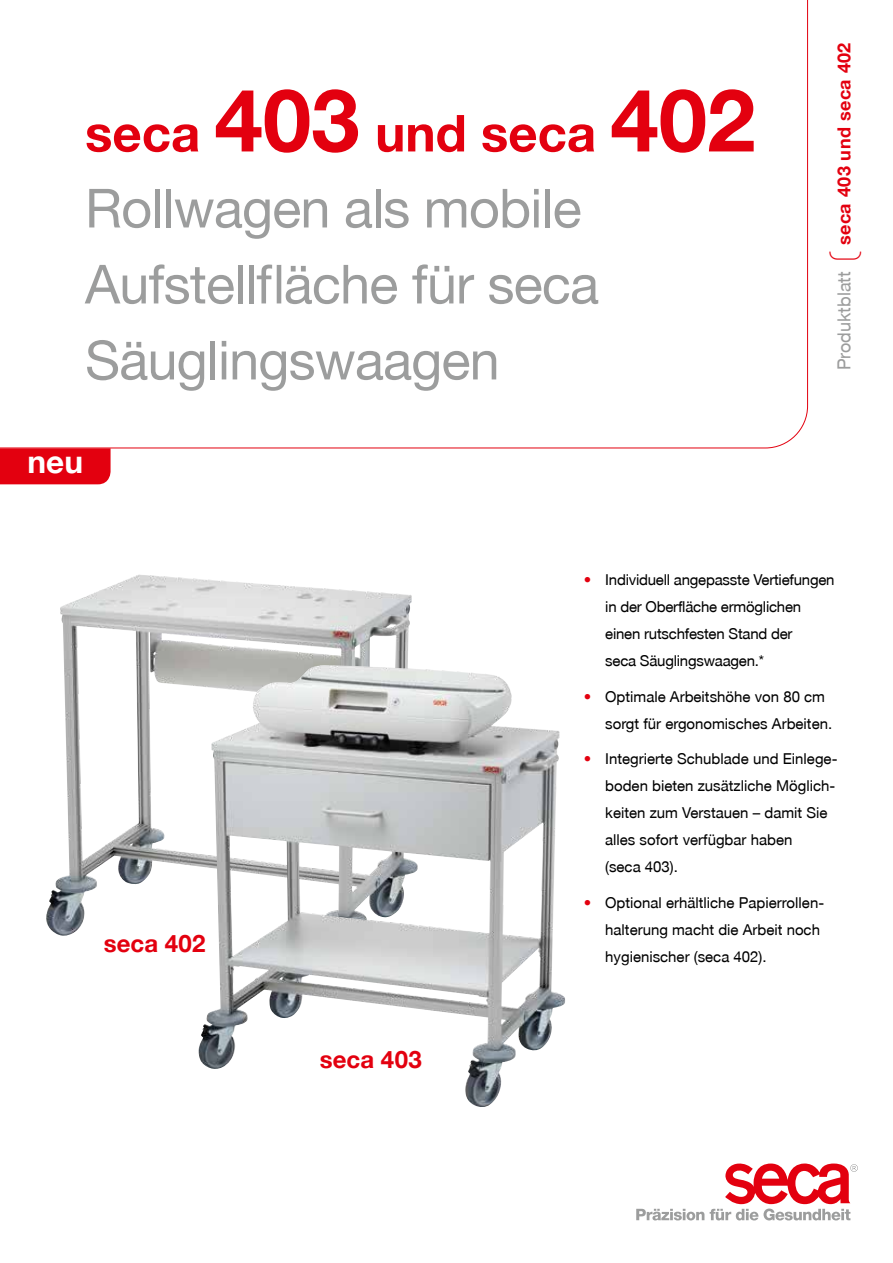
<style>
.page{position:relative;width:893px;height:1263px;background:#fff}
.page>*{position:absolute;margin:0;border:0;box-sizing:border-box;transform-origin:0 0}
.t1{font:54px/76.1px "secaglobal";letter-spacing:-.015em;color:#9c9d9d}
.t2{font:700 51px "secaglobal";color:#e3000f}
.t3{font:700 31.5px "secaglobal";color:#fff}
.t4{font:700 24px "secaglobal";letter-spacing:.005em;color:#e3000f}
.t5{font:700 18px "secaglobal";letter-spacing:.025em;color:#e3000f}
.t6{font:18px "secaglobal";color:#9c9d9d}
.t7{font:15px/27px "secaglobal";color:#000}
.s1{font-size:87px}
.s2{color:#e3000f}
</style>
<div class="page">
<svg style="left:0;top:0;width:808px;height:449px"></svg>
<div style="left:0;top:448px;width:111px;height:36px;background:#e3000f"></div>
<svg style="left:636px;top:1209px;width:68px;height:11px"></svg>
<svg style="left:710px;top:1163px;width:148px;height:57px"></svg>
<img style="left:46px;top:574px;width:366px;height:362px">
<img style="left:199px;top:665px;width:366px;height:442px">
<h2 class="t2" style="left:85px;top:104px;width:672px">seca <span class="s1">403</span> und seca <span class="s1">402</span></h2>
<h1 class="t1" style="left:85px;top:171px;width:515px">Rollwagen als mobile<br>Aufstellfläche für seca<br>Säuglingswaagen</h1>
<h3 class="t3" style="left:27px;top:444px;width:57px">neu</h3>
<p class="t5" style="left:834px;top:245px;width:204px;rotate:-90deg">seca 403 und seca 402</p>
<p class="t6" style="left:834px;top:370px;width:101px;rotate:-90deg">Produktblatt</p>
<h3 class="t4" style="left:104px;top:930px;width:103px">seca 402</h3>
<h3 class="t4" style="left:320px;top:1045px;width:104px">seca 403</h3>
<p class="t7" style="left:605px;top:566px;width:231px;text-indent:-21px"><span class="s2">•</span> Individuell angepasste Vertiefungen in der Oberfläche ermöglichen einen rutschfesten Stand der<br>seca Säuglingswaagen.*</p>
<p class="t7" style="left:605px;top:683px;width:228px;text-indent:-21px"><span class="s2">•</span> Optimale Arbeitshöhe von 80 cm sorgt für ergonomisches Arbeiten.</p>
<p class="t7" style="left:605px;top:745px;width:234px;text-indent:-21px"><span class="s2">•</span> Integrierte Schublade und Einlege&shy;boden bieten zusätzliche Möglich&shy;keiten zum Verstauen – damit Sie alles sofort verfügbar haben<br>(seca 403).</p>
<p class="t7" style="left:605px;top:889px;width:220px;text-indent:-21px"><span class="s2">•</span> Optional erhältliche Papierrollen&shy;halterung macht die Arbeit noch hygienischer (seca 402).</p>
</div>
